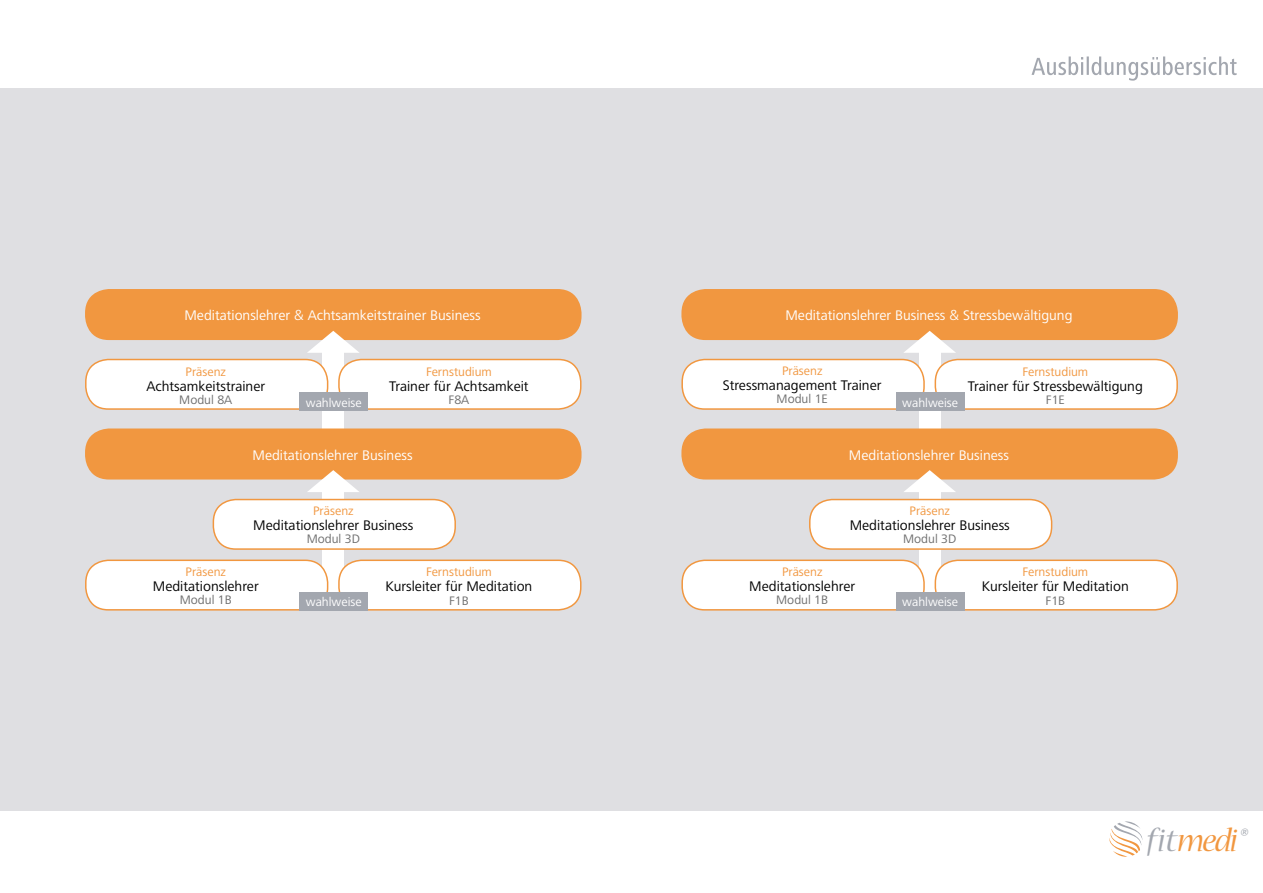
<style>
.page{position:relative;width:1263px;height:893px;background:#fff}
.page>*{position:absolute;margin:0;border:0;box-sizing:border-box;transform-origin:0 0}
.t1{font:italic 35.4px "Nueva Std";letter-spacing:-.05em;color:#a3a7af}
.t2{font:14.4px "Frutiger Next LT";color:#000}
.t3{font:14.4px "Frutiger Next LT";color:#fff}
.t4{font:12.75px "Frutiger Next LT";color:#f19740}
.t5{font:12.75px "Frutiger Next LT";color:#6e6e6e}
.t6{font:12.75px "Frutiger Next LT";color:#fff}
.s1{font-family:"Frutiger";font-weight:300}
.s2{color:#f19740}
</style>
<div class="page">
<div style="left:0;top:88px;width:1263px;height:723px;background:#dfdfe2"></div>
<svg style="left:1031px;top:56px;width:206px;height:25px"></svg>
<svg style="left:1109px;top:821px;width:34px;height:36px"></svg>
<div style="left:919px;top:430px;width:21px;height:179px;background:#fff"></div>
<div style="left:810px;top:499px;width:241px;height:50px;background:#fff;border-radius:22px"></div>
<div style="left:809px;top:499px;width:243px;height:51px;border:2px solid #f19740;border-radius:22px"></div>
<div style="left:682px;top:560px;width:242px;height:50px;background:#fff;border-radius:22px"></div>
<div style="left:681px;top:560px;width:244px;height:51px;border:2px solid #f19740;border-radius:22px"></div>
<div style="left:935px;top:560px;width:242px;height:50px;background:#fff;border-radius:22px"></div>
<div style="left:934px;top:560px;width:244px;height:51px;border:2px solid #f19740;border-radius:22px"></div>
<div style="left:896px;top:592px;width:68px;height:18px;background:#a3a7af"></div>
<div style="left:681px;top:289px;width:497px;height:51px;background:#f19740;border-radius:24px"></div>
<div style="left:919px;top:351px;width:21px;height:94px;background:#fff"></div>
<svg style="left:903px;top:331px;width:53px;height:22px"></svg>
<div style="left:682px;top:359px;width:242px;height:50px;background:#fff;border-radius:22px"></div>
<div style="left:681px;top:359px;width:244px;height:51px;border:2px solid #f19740;border-radius:22px"></div>
<div style="left:681px;top:428px;width:497px;height:51px;background:#f19740;border-radius:24px"></div>
<svg style="left:903px;top:470px;width:53px;height:22px"></svg>
<div style="left:935px;top:359px;width:242px;height:50px;background:#fff;border-radius:22px"></div>
<div style="left:934px;top:359px;width:244px;height:51px;border:2px solid #f19740;border-radius:22px"></div>
<div style="left:896px;top:393px;width:68px;height:18px;background:#a3a7af"></div>
<div style="left:323px;top:430px;width:21px;height:179px;background:#fff"></div>
<div style="left:213px;top:499px;width:242px;height:50px;background:#fff;border-radius:22px"></div>
<div style="left:213px;top:499px;width:243px;height:51px;border:2px solid #f19740;border-radius:22px"></div>
<div style="left:86px;top:560px;width:242px;height:50px;background:#fff;border-radius:22px"></div>
<div style="left:85px;top:560px;width:243px;height:51px;border:2px solid #f19740;border-radius:22px"></div>
<div style="left:339px;top:560px;width:242px;height:50px;background:#fff;border-radius:22px"></div>
<div style="left:338px;top:560px;width:243px;height:51px;border:2px solid #f19740;border-radius:22px"></div>
<div style="left:85px;top:289px;width:496px;height:51px;background:#f19740;border-radius:24px"></div>
<div style="left:323px;top:351px;width:21px;height:94px;background:#fff"></div>
<svg style="left:307px;top:331px;width:53px;height:22px"></svg>
<div style="left:86px;top:359px;width:242px;height:50px;background:#fff;border-radius:22px"></div>
<div style="left:85px;top:359px;width:243px;height:51px;border:2px solid #f19740;border-radius:22px"></div>
<div style="left:85px;top:428px;width:496px;height:51px;background:#f19740;border-radius:24px"></div>
<svg style="left:307px;top:470px;width:53px;height:22px"></svg>
<div style="left:339px;top:359px;width:242px;height:50px;background:#fff;border-radius:22px"></div>
<div style="left:338px;top:359px;width:243px;height:51px;border:2px solid #f19740;border-radius:22px"></div>
<div style="left:300px;top:393px;width:68px;height:18px;background:#a3a7af"></div>
<div style="left:300px;top:592px;width:68px;height:19px;background:#a3a7af"></div>
<p class="t3" style="left:184px;top:307px;width:298px">Meditationslehrer <span class="s1">&amp;</span> Achtsamkeitstrainer Business</p>
<p class="t3" style="left:785px;top:307px;width:289px">Meditationslehrer Business <span class="s1">&amp;</span> Stressbewältigung</p>
<p class="t4" style="left:186px;top:364px;width:42px">Präsenz</p>
<p class="t2" style="left:146px;top:378px;width:120px">Achtsamkeitstrainer</p>
<p class="t5" style="left:179px;top:393px;width:55px">Modul 8A</p>
<p class="t4" style="left:426px;top:364px;width:67px">Fernstudium</p>
<p class="t2" style="left:389px;top:378px;width:141px">Trainer für Achtsamkeit</p>
<p class="t6" style="left:306px;top:395px;width:57px">wahlweise</p>
<p class="t5" style="left:449px;top:393px;width:22px">F8A</p>
<p class="t4" style="left:782px;top:364px;width:42px">Präsenz</p>
<p class="t2" style="left:723px;top:377px;width:160px">Stressmanagement Trainer</p>
<p class="t5" style="left:777px;top:392px;width:53px">Modul 1E</p>
<p class="t4" style="left:1022px;top:364px;width:67px">Fernstudium</p>
<p class="t2" style="left:968px;top:378px;width:176px">Trainer für Stressbewältigung</p>
<p class="t6" style="left:902px;top:395px;width:57px">wahlweise</p>
<p class="t5" style="left:1046px;top:393px;width:20px">F1E</p>
<p class="t3" style="left:252px;top:447px;width:162px">Meditationslehrer Business</p>
<p class="t3" style="left:849px;top:447px;width:162px">Meditationslehrer Business</p>
<p class="t4" style="left:313px;top:504px;width:42px">Präsenz</p>
<p class="t2" style="left:253px;top:517px;width:162px">Meditationslehrer Business</p>
<p class="t5" style="left:307px;top:532px;width:55px">Modul 3D</p>
<p class="t4" style="left:909px;top:504px;width:42px">Präsenz</p>
<p class="t2" style="left:850px;top:517px;width:162px">Meditationslehrer Business</p>
<p class="t5" style="left:903px;top:532px;width:55px">Modul 3D</p>
<p class="t4" style="left:186px;top:564px;width:42px">Präsenz</p>
<p class="t2" style="left:153px;top:578px;width:107px">Meditationslehrer</p>
<p class="t5" style="left:180px;top:593px;width:53px">Modul 1B</p>
<p class="t6" style="left:306px;top:595px;width:57px">wahlweise</p>
<p class="t4" style="left:426px;top:565px;width:67px">Fernstudium</p>
<p class="t2" style="left:385px;top:579px;width:148px">Kursleiter für Meditation</p>
<p class="t5" style="left:449px;top:594px;width:21px">F1B</p>
<p class="t4" style="left:782px;top:564px;width:42px">Präsenz</p>
<p class="t2" style="left:749px;top:578px;width:107px">Meditationslehrer</p>
<p class="t5" style="left:776px;top:593px;width:53px">Modul 1B</p>
<p class="t4" style="left:1022px;top:565px;width:67px">Fernstudium</p>
<p class="t2" style="left:982px;top:579px;width:148px">Kursleiter für Meditation</p>
<p class="t6" style="left:902px;top:595px;width:57px">wahlweise</p>
<p class="t5" style="left:1045px;top:594px;width:21px">F1B</p>
<h1 class="t1" style="left:1146px;top:824px;width:102px">f it<span class="s2">medi</span> ®</h1>
</div>
